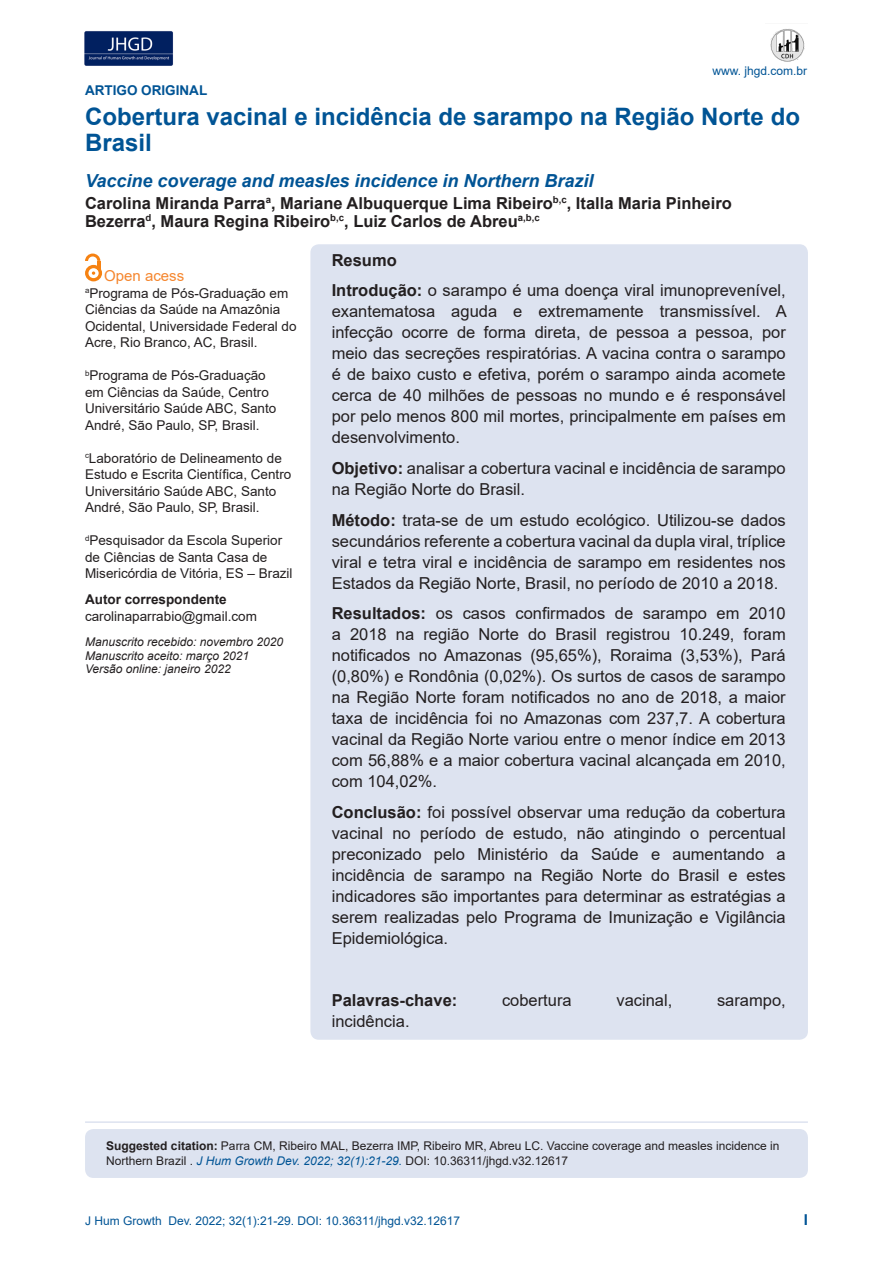
<style>
.page{position:relative;width:893px;height:1263px;background:#fff}
.page>*{position:absolute;margin:0;border:0;box-sizing:border-box;transform-origin:0 0}
.t1{font:700 24px/25.5px "Arial";color:#005495}
.t2{font:italic 700 18px "Arial";color:#005495}
.t3{font:16.5px/21px "Arial";color:#231f20;text-align:justify}
.t4{font:700 16.5px/18px "Arial";color:#231f20}
.t5{font:15px "Arial";color:#f5862e}
.t6{font:700 15px "Arial";color:#005495}
.t7{font:13.5px/16.5px "Arial";color:#231f20}
.t8{font:700 13.5px "Arial";color:#231f20}
.t9{font:700 13.5px "Arial";color:#005495}
.t10{font:12px/15px "Arial";color:#231f20}
.t11{font:italic 12px/13.5px "Arial";color:#231f20}
.t12{font:12px "Arial";color:#005495}
.s1{font-weight:700}
.s2{font-style:italic;color:#005495}
</style>
<div class="page">
<img style="left:84px;top:31px;width:89px;height:35px">
<img style="left:770px;top:29px;width:35px;height:33px">
<div style="left:310px;top:244px;width:498px;height:796px;background:#dde3f0;border-radius:9px"></div>
<div style="left:85px;top:1129px;width:723px;height:49px;background:#dde3f0;border-radius:9px"></div>
<svg style="left:85px;top:265px;width:17px;height:16px"></svg>
<div style="left:88px;top:268px;width:11px;height:10px;background:#fff;border-radius:50%"></div>
<svg style="left:85px;top:254px;width:15px;height:21px"></svg>
<hr style="left:85px;top:1121px;width:723px;height:2px;background:#dde3f0">
<p class="t9" style="left:85px;top:81px;width:124px">ARTIGO ORIGINAL</p>
<p class="t12" style="left:712px;top:62px;width:96px">www. jhgd.com.br</p>
<h1 class="t1" style="left:85px;top:104px;width:716px">Cobertura vacinal e incidência de sarampo na Região Norte do<br>Brasil</h1>
<p class="t2" style="left:85px;top:169px;width:510px">Vaccine coverage and measles incidence in Northern Brazil</p>
<p class="t4" style="left:85px;top:194px;width:648px">Carolina Miranda Parra<sup>a</sup>, Mariane Albuquerque Lima Ribeiro<sup>b,c</sup>, Italla Maria Pinheiro<br>Bezerra<sup>d</sup>, Maura Regina Ribeiro<sup>b,c</sup>, Luiz Carlos de Abreu<sup>a,b,c</sup></p>
<p class="t5" style="left:104px;top:266px;width:82px">Open acess</p>
<p class="t7" style="left:85px;top:285px;width:213px"><sup>a</sup>Programa de Pós-Graduação em<br>Ciências da Saúde na Amazônia<br>Ocidental, Universidade Federal do<br>Acre, Rio Branco, AC, Brasil.</p>
<p class="t7" style="left:85px;top:367px;width:193px"><sup>b</sup>Programa de Pós-Graduação em Ciências da Saúde, Centro<br>Universitário Saúde ABC, Santo<br>André, São Paulo, SP, Brasil.</p>
<p class="t7" style="left:85px;top:450px;width:208px"><sup>c</sup>Laboratório de Delineamento de<br>Estudo e Escrita Científica, Centro<br>Universitário Saúde ABC, Santo<br>André, São Paulo, SP, Brasil.</p>
<p class="t7" style="left:85px;top:532px;width:209px"><sup>d</sup>Pesquisador da Escola Superior de Ciências de Santa Casa de<br>Misericórdia de Vitória, ES – Brazil</p>
<p class="t8" style="left:85px;top:590px;width:143px">Autor correspondente</p>
<p class="t7" style="left:85px;top:608px;width:173px">carolinaparrabio@gmail.com</p>
<p class="t11" style="left:85px;top:635px;width:200px">Manuscrito recebido: novembro 2020<br>Manuscrito aceito: março 2021<br>Versão online: janeiro 2022</p>
<p class="t3" style="left:332px;top:244px;width:456px;line-height:30.8px"><span class="s1">Resumo<br>Introdução:</span> o sarampo é uma doença viral imunoprevenível,</p>
<p class="t3" style="left:332px;top:301px;width:457px">exantematosa aguda e extremamente transmissível. A infecção ocorre de forma direta, de pessoa a pessoa, por meio das secreções respiratórias. A vacina contra o sarampo é de baixo custo e efetiva, porém o sarampo ainda acomete cerca de 40 milhões de pessoas no mundo e é responsável por pelo menos 800 mil mortes, principalmente em países em desenvolvimento.</p>
<p class="t3" style="left:332px;top:458px;width:456px"><span class="s1">Objetivo:</span> analisar a cobertura vacinal e incidência de sarampo na Região Norte do Brasil.</p>
<p class="t3" style="left:332px;top:509px;width:456px"><span class="s1">Método:</span> trata-se de um estudo ecológico. Utilizou-se dados secundários referente a cobertura vacinal da dupla viral, tríplice viral e tetra viral e incidência de sarampo em residentes nos Estados da Região Norte, Brasil, no período de 2010 a 2018.</p>
<p class="t3" style="left:332px;top:603px;width:456px"><span class="s1">Resultados:</span> os casos confirmados de sarampo em 2010 a 2018 na região Norte do Brasil registrou 10.249, foram notificados no Amazonas (95,65%), Roraima (3,53%), Pará (0,80%) e Rondônia (0,02%). Os surtos de casos de sarampo na Região Norte foram notificados no ano de 2018, a maior taxa de incidência foi no Amazonas com 237,7. A cobertura vacinal da Região Norte variou entre o menor índice em 2013 com 56,88% e a maior cobertura vacinal alcançada em 2010, com 104,02%.</p>
<p class="t3" style="left:332px;top:802px;width:456px"><span class="s1">Conclusão:</span> foi possível observar uma redução da cobertura vacinal no período de estudo, não atingindo o percentual preconizado pelo Ministério da Saúde e aumentando a incidência de sarampo na Região Norte do Brasil e estes indicadores são importantes para determinar as estratégias a serem realizadas pelo Programa de Imunização e Vigilância Epidemiológica.</p>
<p class="t4" style="left:332px;top:991px;width:127px">Palavras-chave:</p>
<p class="t3" style="left:502px;top:989px;width:71px">cobertura</p>
<p class="t3" style="left:616px;top:989px;width:57px">vacinal,</p>
<p class="t3" style="left:717px;top:989px;width:70px">sarampo,</p>
<p class="t3" style="left:332px;top:1010px;width:79px">incidência.</p>
<p class="t10" style="left:106px;top:1138px;width:675px"><span class="s1">Suggested citation:</span> Parra CM, Ribeiro MAL, Bezerra IMP, Ribeiro MR, Abreu LC. Vaccine coverage and measles incidence in<br>Northern Brazil . <span class="s2">J Hum Growth Dev. 2022; 32(1):21-29.</span> DOI: 10.36311/jhgd.v32.12617</p>
<p class="t12" style="left:85px;top:1212px;width:377px">J Hum Growth Dev. 2022; 32(1):21-29. DOI: 10.36311/jhgd.v32.12617</p>
<p class="t6" style="left:804px;top:1209px;width:6px">I</p>
</div>
